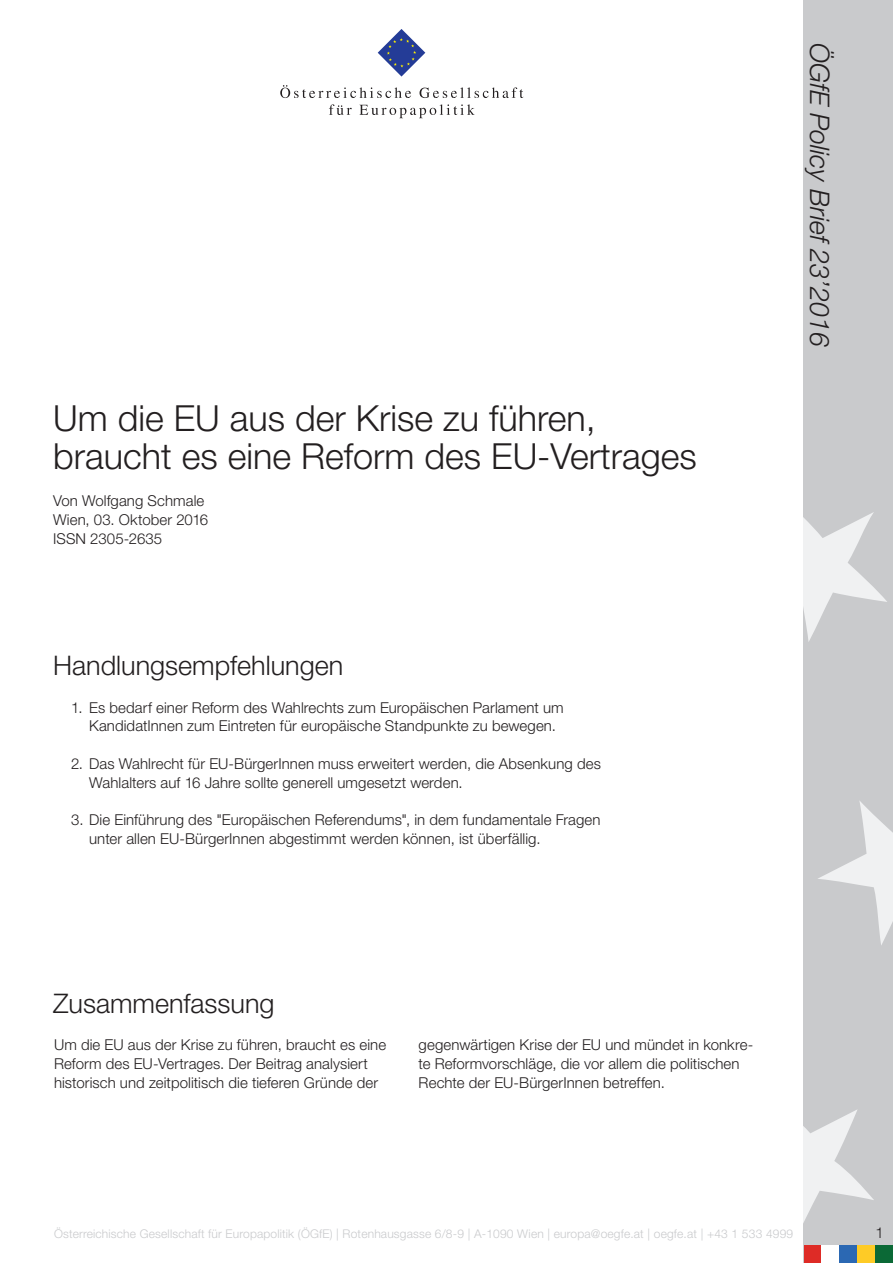
<style>
.page{position:relative;width:893px;height:1263px;background:#fff}
.page>*{position:absolute;margin:0;border:0;box-sizing:border-box;transform-origin:0 0}
.t1{font:300 36px "Helvetica Neue LT Std";color:#231f20}
.Untertitel{font:300 27px "Helvetica Neue LT Std";color:#231f20}
.t2{font:italic 300 27px "Helvetica Neue LT Std";color:#231f20}
.Standard_Paragraph{font:300 15px/18.8px "Helvetica Neue LT Std";letter-spacing:.005em;color:#231f20}
.t3{font:300 12px "Helvetica Neue LT Std";letter-spacing:.015em;color:#c9cacc}
</style>
<div class="page">
<div style="left:804px;top:0;width:89px;height:1263px;background:#c9cacc"></div>
<svg style="left:804px;top:512px;width:83px;height:130px"></svg>
<svg style="left:818px;top:801px;width:75px;height:144px"></svg>
<svg style="left:804px;top:1110px;width:70px;height:111px"></svg>
<svg style="left:378px;top:29px;width:47px;height:48px"></svg>
<svg style="left:280px;top:85px;width:131px;height:13px"></svg>
<svg style="left:420px;top:87px;width:103px;height:11px"></svg>
<svg style="left:329px;top:104px;width:23px;height:11px"></svg>
<svg style="left:359px;top:104px;width:116px;height:14px"></svg>
<div style="left:857px;top:1245px;width:18px;height:18px;background:#fecb26"></div>
<div style="left:839px;top:1245px;width:18px;height:18px;background:#2b68b3"></div>
<div style="left:804px;top:1245px;width:17px;height:18px;background:#de2b26"></div>
<div style="left:875px;top:1245px;width:18px;height:18px;background:#0b6936"></div>
<div style="left:821px;top:1245px;width:18px;height:18px;background:#fff"></div>
<p class="t1" style="left:53px;top:396px;width:544px">Um die EU aus der Krise zu führen,</p>
<p class="t1" style="left:53px;top:434px;width:645px">braucht es eine Reform des EU-Vertrages</p>
<p class="Standard_Paragraph" style="left:53px;top:491px;width:153px">Von Wolfgang Schmale</p>
<p class="Standard_Paragraph" style="left:53px;top:510px;width:157px">Wien, 03. Oktober 2016</p>
<p class="Standard_Paragraph" style="left:53px;top:529px;width:111px">ISSN 2305-2635</p>
<p class="Untertitel" style="left:53px;top:649px;width:292px">Handlungsempfehlungen</p>
<p class="Standard_Paragraph" style="left:89px;top:697px;width:476px;text-indent:-18px">1. Es bedarf einer Reform des Wahlrechts zum Europäischen Parlament um<br>KandidatInnen zum Eintreten für europäische Standpunkte zu bewegen.</p>
<p class="Standard_Paragraph" style="left:89px;top:754px;width:513px;text-indent:-18px">2. Das Wahlrecht für EU-BürgerInnen muss erweitert werden, die Absenkung des<br>Wahlalters auf 16 Jahre sollte generell umgesetzt werden.</p>
<p class="Standard_Paragraph" style="left:89px;top:810px;width:513px;text-indent:-18px">3. Die Einführung des "Europäischen Referendums", in dem fundamentale Fragen unter allen EU-BürgerInnen abgestimmt werden können, ist überfällig.</p>
<h2 class="t2" style="left:836px;top:43px;width:305px;rotate:90deg">ÖGfE Policy Brief 23’2016</h2>
<p class="Untertitel" style="left:53px;top:986px;width:223px">Zusammenfassung</p>
<p class="Standard_Paragraph" style="left:54px;top:1035px;width:334px">Um die EU aus der Krise zu führen, braucht es eine<br>Reform des EU-Vertrages. Der Beitrag analysiert historisch und zeitpolitisch die tieferen Gründe der</p>
<p class="Standard_Paragraph" style="left:419px;top:1035px;width:336px">gegenwärtigen Krise der EU und mündet in konkre&shy;te Reformvorschläge, die vor allem die politischen<br>Rechte der EU-BürgerInnen betreffen.</p>
<p class="t3" style="left:54px;top:1226px;width:741px">Österreichische Gesellschaft für Europapolitik (ÖGfE) | Rotenhausgasse 6/8-9 | A-1090 Wien | europa@oegfe.at | oegfe.at | +43 1 533 4999</p>
<p class="Standard_Paragraph" style="left:875px;top:1222px;width:10px">1</p>
</div>
